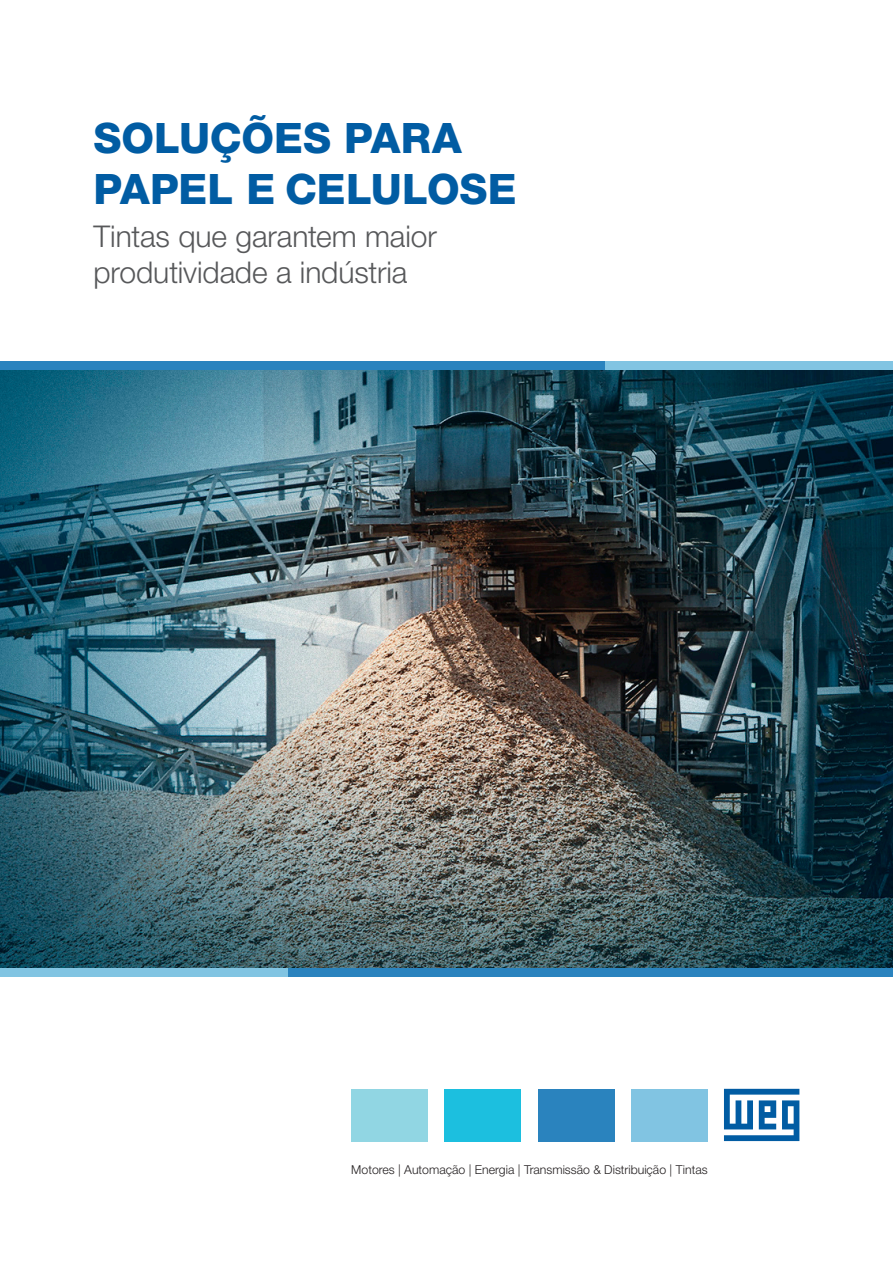
<style>
.page{position:relative;width:893px;height:1263px;background:#fff}
.page>*{position:absolute;margin:0;border:0;box-sizing:border-box;transform-origin:0 0}
._02___Subtitle_GREY{font:800 42px "Helvetica Neue LT Pro";color:#015ca3}
._02___Subtitle_GREY-2{font:300 30px/36px "Helvetica Neue LT Pro";letter-spacing:-.005em;color:#57585a}
.t1{font:300 12.3px "Helvetica Neue LT Pro";color:#231f20}
</style>
<div class="page">
<img style="left:0;top:370px;width:893px;height:598px">
<svg style="left:724px;top:1089px;width:75px;height:52px"></svg>
<div style="left:351px;top:1089px;width:77px;height:52px;background:#91d6e3"></div>
<div style="left:445px;top:1089px;width:76px;height:52px;background:#1cbfdf"></div>
<div style="left:538px;top:1089px;width:76px;height:52px;background:#2a83be"></div>
<div style="left:631px;top:1089px;width:77px;height:52px;background:#81c4e2"></div>
<div style="left:0;top:361px;width:605px;height:9px;background:#2a83be"></div>
<div style="left:605px;top:361px;width:288px;height:9px;background:#81c4e2"></div>
<div style="left:288px;top:968px;width:605px;height:8px;background:#2a83be"></div>
<div style="left:0;top:968px;width:288px;height:8px;background:#81c4e2"></div>
<p class="_02___Subtitle_GREY" style="left:94px;top:113px;width:370px">SOLUÇÕES PARA</p>
<p class="_02___Subtitle_GREY" style="left:94px;top:164px;width:425px">PAPEL E CELULOSE</p>
<p class="_02___Subtitle_GREY-2" style="left:94px;top:217px;width:345px">Tintas que garantem maior produtividade a indústria</p>
<p class="t1" style="left:351px;top:1162px;width:358px">Motores | Automação | Energia | Transmissão &amp; Distribuição | Tintas</p>
</div>
